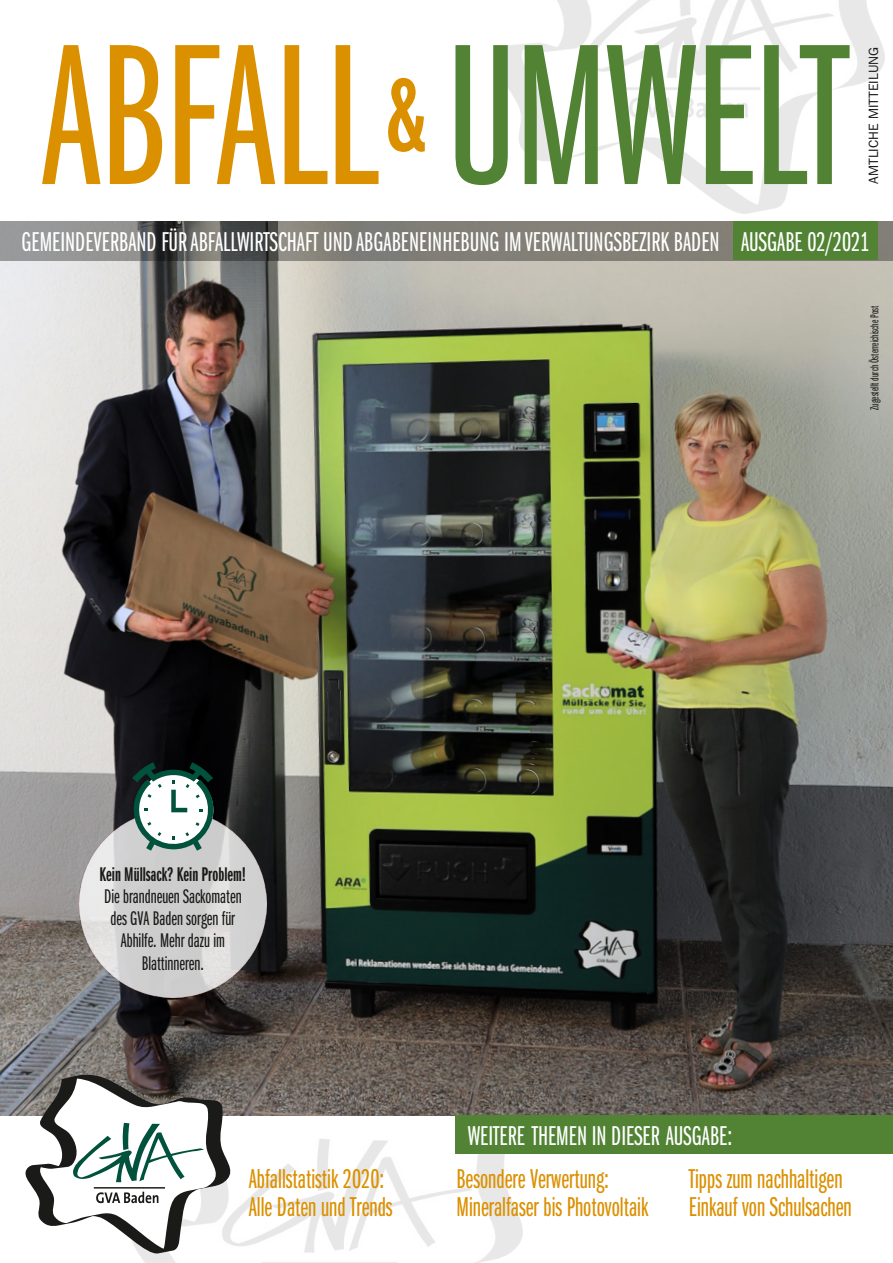
<style>
.page{position:relative;width:893px;height:1263px;background:#fff}
.page>*{position:absolute;margin:0;border:0;box-sizing:border-box;transform-origin:0 0}
.t1{font:208.2px "Franklin Gothic Book X Cmpr";letter-spacing:-.01em;color:#db9000}
.t2{font:28.2px/28.2px "Franklin Gothic Book X Cmpr";color:#db9000}
.t3{font:28.2px "Franklin Gothic Book X Cmpr";color:#fff}
.t4{font:20.55px/22px "Franklin Gothic Book X Cmpr";color:#1a1a18;text-align:center}
.t5{font:20.55px "Franklin Gothic Demi X Cmpr";color:#1a1a18}
.t6{font:13.5px "Franklin Gothic";color:#1a1a18}
.t7{font:12px "Franklin Gothic Book X Cmpr";color:#1a1a18}
.s1{color:#528334}
</style>
<div class="page">
<img style="left:494px;top:0;width:391px;height:214px">
<img style="left:138px;top:1115px;width:384px;height:148px">
<img style="left:0;top:260px;width:893px;height:855px">
<img style="left:0;top:222px;width:893px;height:38px">
<div style="left:733px;top:222px;width:144px;height:38px;background:#528334"></div>
<img style="left:79px;top:810px;width:187px;height:187px">
<svg style="left:130px;top:762px;width:85px;height:89px"></svg>
<div style="left:455px;top:1115px;width:438px;height:38px;background:#528334"></div>
<svg style="left:26px;top:1074px;width:205px;height:179px"></svg>
<h1 class="t1" style="left:41px;top:45px;width:808px">ABFALL<sup>&amp;</sup> <span class="s1">UMWELT</span></h1>
<p class="t6" style="left:868px;top:184px;width:138px;rotate:-90deg">AMTLICHE MITTEILUNG</p>
<p class="t3" style="left:21px;top:232px;width:850px">GEMEINDEVERBAND FÜRABFALLWIRTSCHAFT UNDABGABENEINHEBUNG IM VERWALTUNGSBEZIRK BADEN AUSGABE 02/2021</p>
<p class="t7" style="left:870px;top:410px;width:105px;rotate:-90deg">Zugestellt durch Österreichische Post</p>
<p class="t5" style="left:100px;top:867px;width:148px">Kein Müllsack? Kein Problem!</p>
<p class="t4" style="left:104px;top:887px;width:139px">Die brandneuen Sackomaten des GVA Baden sorgen für<br>Abhilfe. Mehr dazu im<br>Blattinneren.</p>
<p class="t3" style="left:468px;top:1126px;width:266px">WEITERE THEMEN IN DIESER AUSGABE:</p>
<p class="t2" style="left:249px;top:1167px;width:145px">Abfallstatistik 2020:<br>Alle Daten und Trends</p>
<p class="t2" style="left:456px;top:1167px;width:193px">Besondere Verwertung:<br>Mineralfaser bis Photovoltaik</p>
<p class="t2" style="left:689px;top:1167px;width:164px">Tipps zum nachhaltigen<br>Einkauf von Schulsachen</p>
</div>
